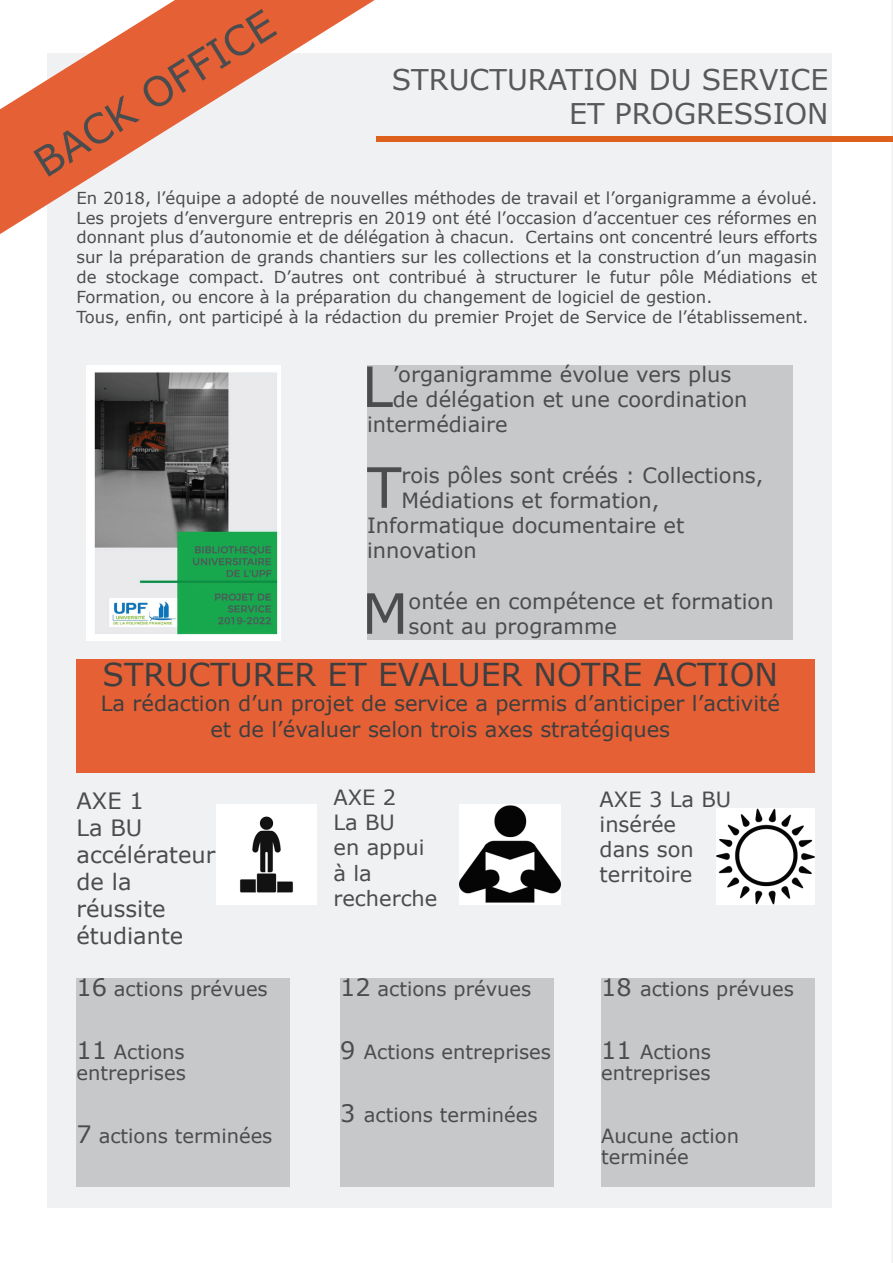
<style>
.page{position:relative;width:893px;height:1263px;background:#fff}
.page>*{position:absolute;margin:0;border:0;box-sizing:border-box;transform-origin:0 0}
.t1{font:55.65px "Verdana";color:#4b4c4d}
.t2{font:40.5px "Verdana";color:#4b4c4d}
.t3{font:31.5px "Verdana";color:#3e3e3f}
.t4{font:28.5px/34.2px "Verdana";color:#57585a;text-align:right}
.t5{font:22.5px/27px "Verdana";color:#4b4c4d}
.t6{font:21px/25.2px "Verdana";color:#4b4c4d}
.t7{font:21px/25.2px "Verdana";color:#3e3e3f;text-align:center}
.t8{font:19.5px/21px "Verdana";color:#4b4c4d}
.t9{font:16.5px/19.8px "Verdana";color:#4b4c4d}
.s1{font-size:24px}
</style>
<div class="page">
<svg style="left:892px;top:0;width:1px;height:1263px"></svg>
<div style="left:47px;top:53px;width:785px;height:1155px;background:#f0f1f2"></div>
<div style="left:376px;top:136px;width:517px;height:6px;background:#de601d"></div>
<div style="left:77px;top:659px;width:738px;height:114px;background:#e66035"></div>
<div style="left:77px;top:978px;width:213px;height:208px;background:#c7c8ca"></div>
<img style="left:459px;top:804px;width:101px;height:100px">
<img style="left:86px;top:366px;width:194px;height:274px">
<div style="left:367px;top:366px;width:425px;height:274px;background:#c7c8ca"></div>
<img style="left:216px;top:804px;width:100px;height:101px">
<img style="left:716px;top:808px;width:99px;height:97px">
<svg style="left:0;top:0;width:375px;height:234px"></svg>
<div style="left:340px;top:978px;width:214px;height:208px;background:#c7c8ca"></div>
<div style="left:601px;top:978px;width:214px;height:208px;background:#c7c8ca"></div>
<h2 class="t2" style="left:23px;top:143px;width:277px;rotate:-32deg">BACK OFFICE</h2>
<h3 class="t4" style="left:392px;top:62px;width:438px">STRUCTURATION DU SERVICE<br>ET PROGRESSION</h3>
<p class="t9" style="left:77px;top:188px;width:742px">En 2018, l’équipe a adopté de nouvelles méthodes de travail et l’organigramme a évolué.<br>Les projets d’envergure entrepris en 2019 ont été l’occasion d’accentuer ces réformes en donnant plus d’autonomie et de délégation à chacun. Certains ont concentré leurs efforts sur la préparation de grands chantiers sur les collections et la construction d’un magasin de stockage compact. D’autres ont contribué à structurer le futur pôle Médiations et Formation, ou encore à la préparation du changement de logiciel de gestion.<br>Tous, enfin, ont participé à la rédaction du premier Projet de Service de l’établissement.</p>
<h1 class="t1" style="left:362px;top:348px;width:33px">L</h1>
<p class="t6" style="left:393px;top:361px;width:340px">’organigramme évolue vers plus</p>
<p class="t6" style="left:393px;top:386px;width:356px">de délégation et une coordination</p>
<p class="t6" style="left:367px;top:412px;width:142px">intermédiaire</p>
<h1 class="t1" style="left:367px;top:449px;width:36px">T</h1>
<p class="t6" style="left:401px;top:462px;width:364px">rois pôles sont créés : Collections,</p>
<p class="t6" style="left:401px;top:487px;width:260px">Médiations et formation,</p>
<p class="t6" style="left:367px;top:512px;width:319px">Informatique documentaire et</p>
<p class="t6" style="left:367px;top:538px;width:111px">innovation</p>
<h1 class="t1" style="left:362px;top:575px;width:48px">M</h1>
<p class="t6" style="left:409px;top:588px;width:367px">ontée en compétence et formation sont au programme</p>
<h3 class="t3" style="left:102px;top:653px;width:677px">STRUCTURER ET EVALUER NOTRE ACTION</h3>
<p class="t7" style="left:101px;top:691px;width:681px">La rédaction d’un projet de service a permis d’anticiper l’activité et de l’évaluer selon trois axes stratégiques</p>
<h3 class="t5" style="left:77px;top:787px;width:140px">AXE 1<br>La BU accélérateur de la réussite étudiante</h3>
<p class="t8" style="left:77px;top:978px;width:193px"><span class="s1">16</span> actions prévues</p>
<p class="t8" style="left:77px;top:1041px;width:111px"><span class="s1">11</span> Actions entreprises</p>
<p class="t8" style="left:77px;top:1125px;width:197px"><span class="s1">7</span> actions terminées</p>
<p class="t6" style="left:333px;top:784px;width:105px">AXE 2<br>La BU<br>en appui à la recherche</p>
<p class="t6" style="left:600px;top:786px;width:133px">AXE 3 La BU insérée dans son territoire</p>
<p class="t8" style="left:340px;top:978px;width:193px"><span class="s1">12</span> actions prévues</p>
<p class="t8" style="left:340px;top:1041px;width:212px"><span class="s1">9</span> Actions entreprises</p>
<p class="t8" style="left:340px;top:1104px;width:199px"><span class="s1">3</span> actions terminées</p>
<p class="t8" style="left:601px;top:978px;width:194px"><span class="s1">18</span> actions prévues</p>
<p class="t8" style="left:601px;top:1041px;width:111px"><span class="s1">11</span> Actions entreprises</p>
<p class="t8" style="left:601px;top:1125px;width:139px">Aucune action terminée</p>
</div>
